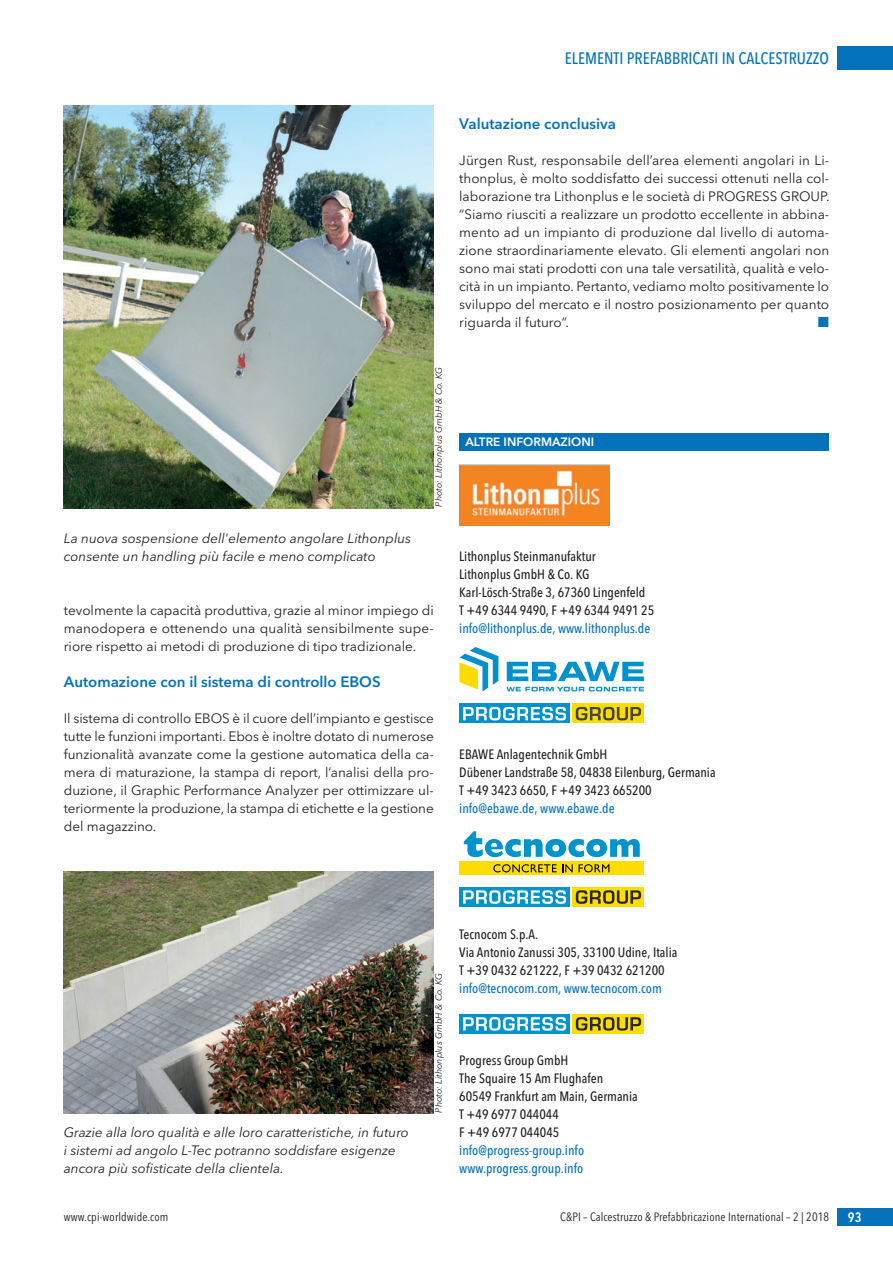
<style>
.page{position:relative;width:893px;height:1263px;background:#fff}
.page>*{position:absolute;margin:0;border:0;box-sizing:border-box;transform-origin:0 0}
.t1{font:500 16.5px "Avenir Next Condensed";color:#0372bb}
.t2{font:600 15px "Avenir Next";color:#0372bb}
.t3{font:13.5px/18px "Avenir Next";color:#231f20;text-align:justify}
.t4{font:500 13.5px/18px "Avenir Next Condensed";color:#231f20}
.t5{font:italic 13.5px/18px "Avenir Next";color:#231f20}
.t6{font:500 13.5px/18px "Avenir Next Condensed";color:#0372bb}
.t7{font:600 13.5px "Avenir Next Condensed";color:#fff}
.t8{font:13.5px "European Pi Three";color:#0372bb}
.t9{font:12px "Avenir Next Condensed";letter-spacing:.01em;color:#231f20}
.t10{font:600 12px "Avenir Next";color:#fff}
.t11{font:italic 9px "Avenir Next";color:#231f20}
</style>
<div class="page">
<div style="left:459px;top:434px;width:370px;height:17px;background:#0372bb"></div>
<img style="left:459px;top:465px;width:151px;height:60px">
<div style="left:459px;top:703px;width:111px;height:20px;background:#0092cd"></div>
<div style="left:573px;top:703px;width:71px;height:20px;background:#fedc02"></div>
<svg style="left:463px;top:707px;width:103px;height:13px"></svg>
<svg style="left:576px;top:707px;width:65px;height:13px"></svg>
<svg style="left:459px;top:647px;width:39px;height:44px"></svg>
<svg style="left:507px;top:662px;width:137px;height:19px"></svg>
<svg style="left:506px;top:687px;width:138px;height:4px"></svg>
<div style="left:459px;top:887px;width:111px;height:20px;background:#0094cd"></div>
<div style="left:573px;top:887px;width:71px;height:20px;background:#ffdd01"></div>
<svg style="left:463px;top:890px;width:103px;height:14px"></svg>
<svg style="left:576px;top:890px;width:65px;height:14px"></svg>
<div style="left:460px;top:861px;width:184px;height:14px;background:#ffdd01"></div>
<svg style="left:493px;top:864px;width:80px;height:8px"></svg>
<svg style="left:579px;top:864px;width:30px;height:8px"></svg>
<svg style="left:464px;top:831px;width:176px;height:26px"></svg>
<div style="left:459px;top:1013px;width:111px;height:20px;background:#0094cd"></div>
<div style="left:573px;top:1013px;width:71px;height:20px;background:#ffdd01"></div>
<svg style="left:463px;top:1017px;width:103px;height:14px"></svg>
<svg style="left:576px;top:1017px;width:65px;height:14px"></svg>
<img style="left:64px;top:106px;width:370px;height:402px">
<img style="left:64px;top:872px;width:370px;height:242px">
<div style="left:838px;top:47px;width:55px;height:23px;background:#0372bb"></div>
<div style="left:838px;top:1208px;width:55px;height:18px;background:#0372bb"></div>
<p class="t1" style="left:565px;top:51px;width:266px">ELEMENTI PREFABBRICATI IN CALCESTRUZZO</p>
<p class="t2" style="left:459px;top:117px;width:158px">Valutazione conclusiva</p>
<p class="t3" style="left:459px;top:152px;width:372px">Jürgen Rust, responsabile dell’area elementi angolari in Li&shy;thonplus, è molto soddisfatto dei successi ottenuti nella col&shy;laborazione tra Lithonplus e le società di PROGRESS GROUP. “Siamo riusciti a realizzare un prodotto eccellente in abbina&shy;mento ad un impianto di produzione dal livello di automa&shy;zione straordinariamente elevato. Gli elementi angolari non sono mai stati prodotti con una tale versatilità, qualità e velo&shy;cità in un impianto. Pertanto, vediamo molto positivamente lo sviluppo del mercato e il nostro posizionamento per quanto riguarda il futuro”.</p>
<p class="t8" style="left:818px;top:314px;width:13px">-</p>
<p class="t5" style="left:64px;top:530px;width:349px">La nuova sospensione dell'elemento angolare Lithonplus consente un handling più facile e meno complicato</p>
<p class="t11" style="left:435px;top:506px;width:141px;rotate:-90deg">Photo: Lithonplus GmbH &amp; Co. KG</p>
<p class="t3" style="left:64px;top:602px;width:371px">tevolmente la capacità produttiva, grazie al minor impiego di manodopera e ottenendo una qualità sensibilmente supe&shy;riore rispetto ai metodi di produzione di tipo tradizionale.</p>
<p class="t2" style="left:64px;top:675px;width:318px">Automazione con il sistema di controllo EBOS</p>
<p class="t3" style="left:64px;top:710px;width:371px">Il sistema di controllo EBOS è il cuore dell’impianto e gestisce tutte le funzioni importanti. Ebos è inoltre dotato di numerose funzionalità avanzate come la gestione automatica della ca&shy;mera di maturazione, la stampa di report, l’analisi della pro&shy;duzione, il Graphic Performance Analyzer per ottimizzare ul&shy;teriormente la produzione, la stampa di etichette e la gestione del magazzino.</p>
<p class="t10" style="left:465px;top:437px;width:130px">ALTRE INFORMAZIONI</p>
<p class="t4" style="left:459px;top:548px;width:197px">Lithonplus Steinmanufaktur<br>Lithonplus GmbH &amp; Co. KG<br>Karl-Lösch-Straße 3, 67360 Lingenfeld<br>T +49 6344 9490, F +49 6344 9491 25</p>
<p class="t6" style="left:459px;top:620px;width:193px">info@lithonplus.de, www.lithonplus.de</p>
<p class="t4" style="left:459px;top:746px;width:258px">EBAWE Anlagentechnik GmbH<br>Dübener Landstraße 58, 04838 Eilenburg, Germania<br>T +49 3423 6650, F +49 3423 665200</p>
<p class="t6" style="left:459px;top:800px;width:157px">info@ebawe.de, www.ebawe.de</p>
<p class="t5" style="left:64px;top:1124px;width:347px">Grazie alla loro qualità e alle loro caratteristiche, in futuro i sistemi ad angolo L-Tec potranno soddisfare esigenze ancora più sofisticate della clientela.</p>
<p class="t11" style="left:435px;top:1112px;width:141px;rotate:-90deg">Photo: Lithonplus GmbH &amp; Co. KG</p>
<p class="t4" style="left:459px;top:926px;width:220px">Tecnocom S.p.A.<br>Via Antonio Zanussi 305, 33100 Udine, Italia<br>T +39 0432 621222, F +39 0432 621200</p>
<p class="t6" style="left:459px;top:980px;width:204px">info@tecnocom.com, www.tecnocom.com</p>
<p class="t4" style="left:459px;top:1052px;width:180px">Progress Group GmbH<br>The Squaire 15 Am Flughafen<br>60549 Frankfurt am Main, Germania<br>T +49 6977 044044<br>F +49 6977 044045</p>
<p class="t6" style="left:459px;top:1142px;width:126px">info@progress-group.info www.progress.group.info</p>
<p class="t9" style="left:64px;top:1209px;width:106px">www.cpi-worldwide.com</p>
<p class="t9" style="left:560px;top:1209px;width:271px">C&amp;PI – Calcestruzzo &amp; Prefabbricazione International – 2 | 2018</p>
<p class="t7" style="left:848px;top:1211px;width:15px">93</p>
</div>
